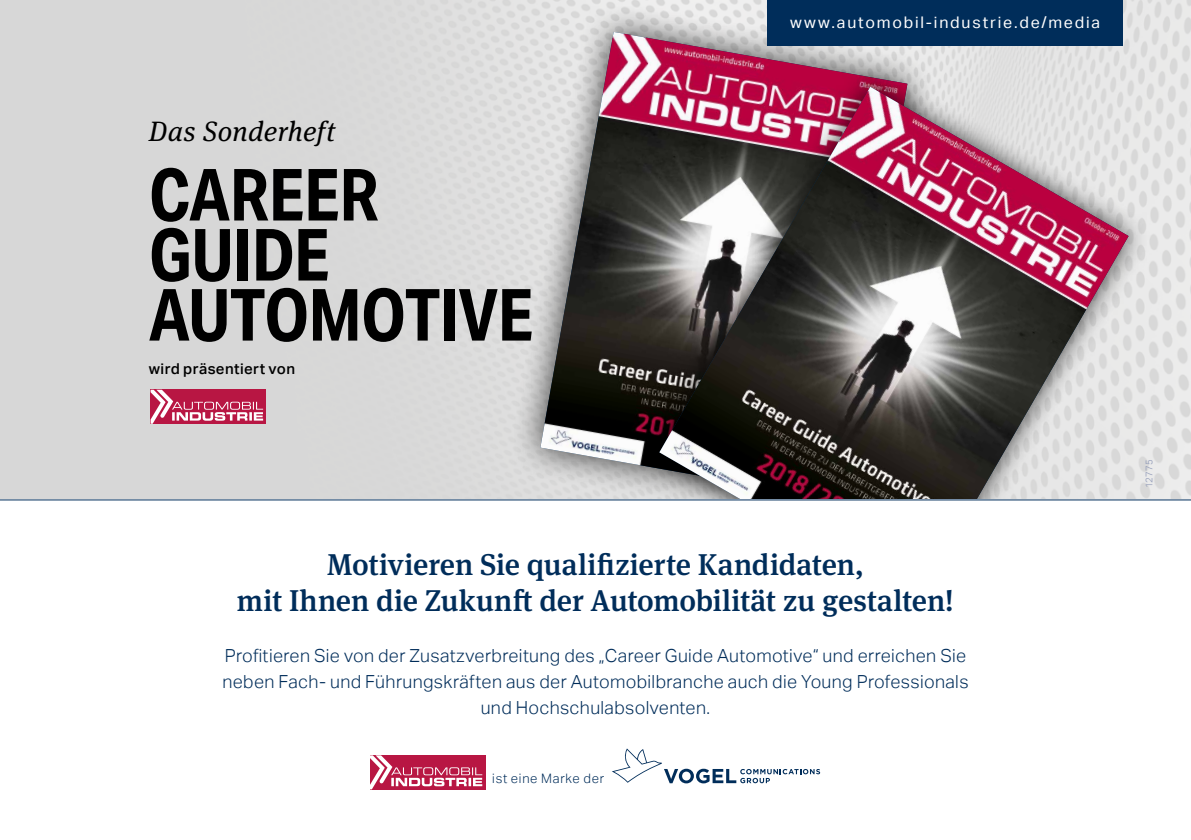
<style>
.page{position:relative;width:1191px;height:840px;background:#fff}
.page>*{position:absolute;margin:0;border:0;box-sizing:border-box;transform-origin:0 0}
.t1{font:700 72px/60px "Aktiv Grotesk Cd";letter-spacing:-.015em;color:#000}
.t2{font:500 30px/36px "Meta Serif OT";color:#002d5a;text-align:center}
.t3{font:italic 28px "Meta Serif OT";letter-spacing:.015em;color:#000}
.t4{font:300 18px/26px "Aktiv Grotesk";letter-spacing:.02em;color:#002d5a;text-align:center}
.t5{font:16px "Aktiv Grotesk";letter-spacing:.115em;color:#fff}
.t6{font:500 15px "Aktiv Grotesk";letter-spacing:.025em;color:#000}
.t7{font:300 13px "Aktiv Grotesk";letter-spacing:.055em;color:#002d5a}
.t8{font:300 9.6px "Aktiv Grotesk";letter-spacing:.025em;color:#8c96b5}
</style>
<div class="page">
<img style="left:0;top:0;width:1191px;height:499px">
<div style="left:510px;top:2px;width:427px;height:526px;background:#000;opacity:.75"></div>
<img style="left:540px;top:32px;width:367px;height:467px">
<div style="left:637px;top:65px;width:514px;height:558px;background:#000;opacity:.75"></div>
<img style="left:659px;top:87px;width:469px;height:412px">
<div style="left:0;top:499px;width:1191px;height:340px;background:#fff"></div>
<div style="left:767px;top:0;width:356px;height:45px;background:#002d5a"></div>
<div style="left:370px;top:755px;width:115px;height:34px;background:#b81643"></div>
<svg style="left:370px;top:755px;width:112px;height:34px"></svg>
<svg style="left:612px;top:748px;width:208px;height:35px"></svg>
<hr style="left:0;top:499px;width:1191px;height:1px;background:#002d5a">
<div style="left:151px;top:389px;width:115px;height:34px;background:#b81643"></div>
<svg style="left:151px;top:389px;width:112px;height:34px"></svg>
<h3 class="t3" style="left:149px;top:113px;width:188px">Das Sonderheft</h3>
<h1 class="t1" style="left:149px;top:164px;width:386px">CAREER<br>GUIDE<br>AUTOMOTIVE</h1>
<p class="t6" style="left:149px;top:360px;width:148px">wird präsentiert von</p>
<p class="t5" style="left:790px;top:13px;width:312px">www.automobil-industrie.de/media</p>
<h2 class="t2" style="left:237px;top:545px;width:718px">Motivieren Sie qualifizierte Kandidaten,<br>mit Ihnen die Zukunft der Automobilität zu gestalten!</h2>
<p class="t4" style="left:222px;top:642px;width:747px">Profitieren Sie von der Zusatzverbreitung des „Career Guide Automotive“ und erreichen Sie neben Fach- und Führungskräften aus der Automobilbranche auch die Young Professionals und Hochschulabsolventen.</p>
<p class="t7" style="left:492px;top:770px;width:113px">ist eine Marke der</p>
<p class="t8" style="left:1143px;top:488px;width:31px;rotate:-90deg">12775</p>
</div>
